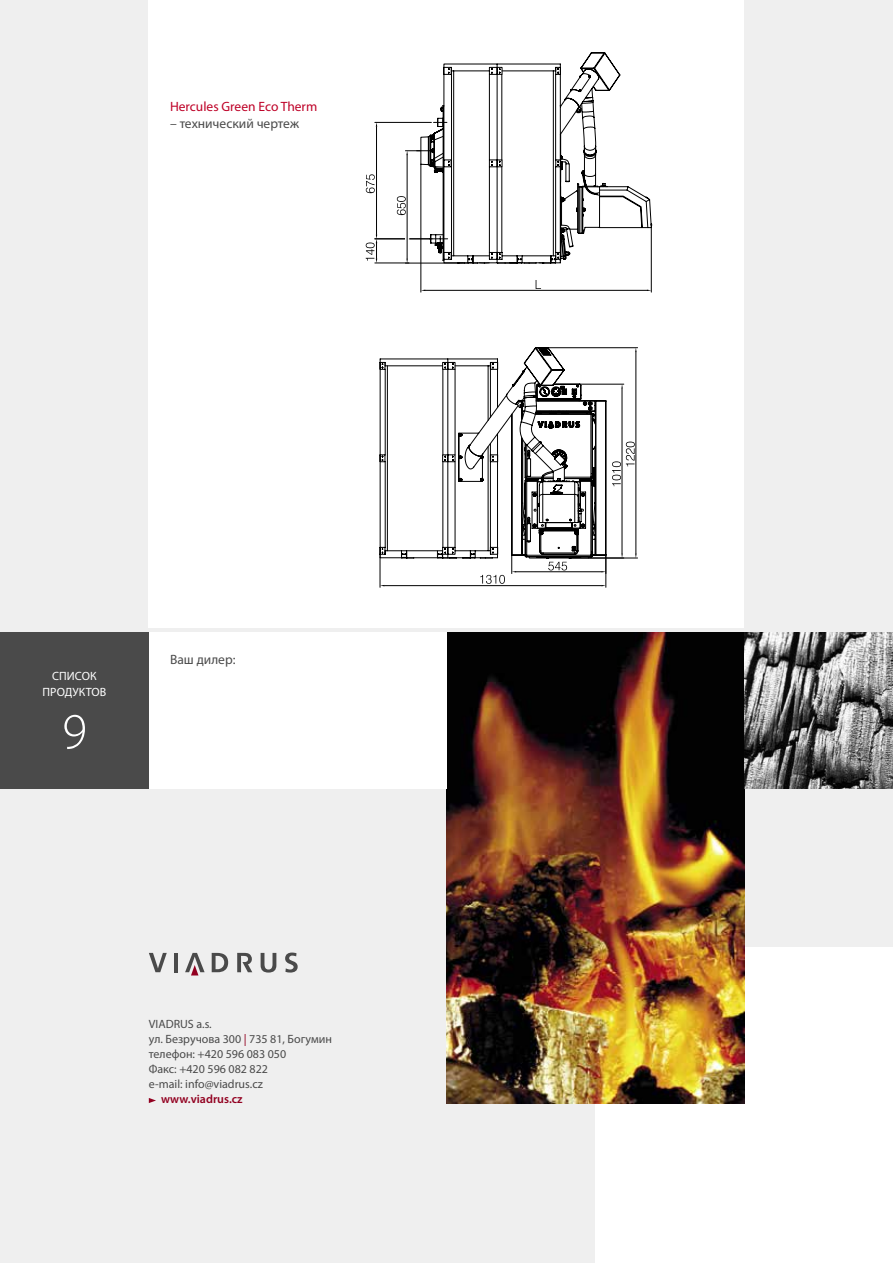
<style>
.page{position:relative;width:893px;height:1263px;background:#efefef}
.page>*{position:absolute;margin:0;border:0;box-sizing:border-box;transform-origin:0 0}
.t1{font:300 51px "Myriad Pro";color:#fff}
.t2{font:13.5px "Myriad Pro";color:#4a4a4a}
.t3{font:13.5px "Myriad Pro";color:#be0027}
.t4{font:12px/15px "Myriad Pro";color:#4a4a4a}
.t5{font:12px/16.2px "Myriad Pro";letter-spacing:.01em;color:#fff;text-align:center}
.t6{font:600 12px "Myriad Pro";color:#920020}
.s1{color:#920020}
</style>
<div class="page">
<div style="left:744px;top:947px;width:149px;height:316px;background:#fff"></div>
<hr style="left:892px;top:316px;width:1px;height:315px;background:#fff">
<div style="left:595px;top:1102px;width:149px;height:161px;background:#fff"></div>
<div style="left:149px;top:0;width:595px;height:627px;background:#fff"></div>
<hr style="left:380px;top:554px;width:1px;height:33px;background:#000">
<hr style="left:605px;top:555px;width:1px;height:32px;background:#000">
<svg style="left:366px;top:52px;width:286px;height:534px"></svg>
<hr style="left:405px;top:263px;width:59px;height:1px;background:#000">
<div style="left:0;top:632px;width:149px;height:157px;background:#4a4a4a"></div>
<img style="left:446px;top:632px;width:298px;height:471px">
<img style="left:744px;top:632px;width:149px;height:156px">
<svg style="left:149px;top:953px;width:18px;height:19px"></svg>
<hr style="left:174px;top:953px;width:4px;height:19px;background:#4a4a4a">
<svg style="left:185px;top:953px;width:20px;height:22px"></svg>
<svg style="left:212px;top:953px;width:16px;height:19px"></svg>
<svg style="left:261px;top:953px;width:15px;height:19px"></svg>
<svg style="left:285px;top:952px;width:13px;height:20px"></svg>
<svg style="left:237px;top:953px;width:15px;height:19px"></svg>
<svg style="left:149px;top:1098px;width:7px;height:5px"></svg>
<div style="left:149px;top:632px;width:297px;height:157px;background:#fff"></div>
<p class="t3" style="left:170px;top:99px;width:149px">Hercules Green Eco Therm</p>
<p class="t2" style="left:170px;top:115px;width:130px">– технический чертеж</p>
<p class="t5" style="left:42px;top:667px;width:65px">список продуктов</p>
<h1 class="t1" style="left:62px;top:701px;width:26px">9</h1>
<p class="t2" style="left:170px;top:651px;width:67px">Ваш дилер:</p>
<p class="t4" style="left:149px;top:1016px;width:185px">VIADRUS a.s.<br>ул. Безручова 300 <span class="s1">|</span> 735 81, Богумин телефон: +420 596 083 050<br>Факс: +420 596 082 822<br>e-mail: info@viadrus.cz</p>
<p class="t6" style="left:161px;top:1091px;width:83px">www.viadrus.cz</p>
</div>
